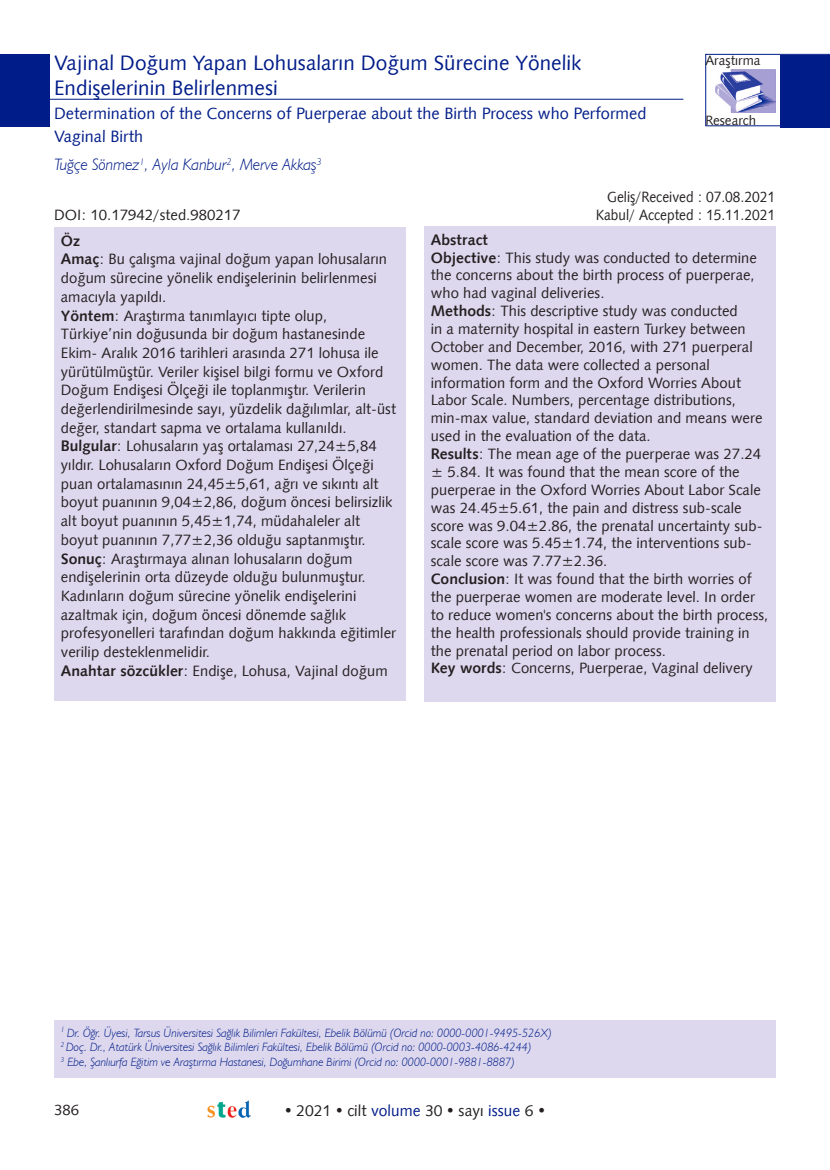
<style>
.page{position:relative;width:830px;height:1170px;background:#fff}
.page>*{position:absolute;margin:0;border:0;box-sizing:border-box;transform-origin:0 0}
.t1{font:21px "Humanist 531 BT Roman A";color:#001c88}
.t2{font:16.5px "Humanist 531 BT Roman A";color:#001c88}
.t3{font:italic 300 16.5px "Humanist 521 BT";color:#001c88}
.t4{font:15.75px "Humanist 531 BT Roman A";color:#231f20}
.t5{font:15px/17.9px "Humanist 531 BT Roman A";color:#231f20}
.t6{font:15px "Humanist 531 BT Roman A";color:#231f20;scale:.92 1}
.t7{font:15px "Humanist 531 BT Bold A";color:#231f20}
.t8{font:13.5px "Humanist 531 BT Roman A";color:#231f20}
.t9{font:italic 300 12px "Humanist 521 BT";color:#001c88}
.s1{font-family:"Humanist 531 BT Bold A"}
.s2{color:#001c88}
</style>
<div class="page">
<img style="left:208px;top:1100px;width:42px;height:16px">
<div style="left:705px;top:54px;width:124px;height:72px;border:1px solid #001c88"></div>
<hr style="left:44px;top:99px;width:639px;height:1px;background:#001c88">
<div style="left:0;top:54px;width:50px;height:72px;background:#001c88"></div>
<img style="left:715px;top:70px;width:59px;height:43px">
<div style="left:54px;top:227px;width:352px;height:473px;background:#ddd8ee"></div>
<div style="left:424px;top:226px;width:351px;height:475px;background:#ddd8ee"></div>
<div style="left:54px;top:1019px;width:720px;height:58px;background:#ddd8ee"></div>
<div style="left:779px;top:55px;width:50px;height:72px;background:#001c88"></div>
<p class="t1" style="left:54px;top:49px;width:528px">Vajinal Doğum Yapan Lohusaların Doğum Sürecine Yönelik</p>
<p class="t1" style="left:54px;top:74px;width:225px">Endişelerinin Belirlenmesi</p>
<p class="t2" style="left:54px;top:102px;width:593px">Determination of the Concerns of Puerperae about the Birth Process who Performed</p>
<p class="t2" style="left:54px;top:126px;width:91px">Vaginal Birth</p>
<p class="t3" style="left:54px;top:155px;width:269px">Tuğçe Sönmez<sup>1</sup>, Ayla Kanbur<sup>2</sup>, Merve Akkaş<sup>3</sup></p>
<p class="t8" style="left:705px;top:52px;width:57px">Araştırma</p>
<p class="t8" style="left:705px;top:111px;width:52px">Research</p>
<p class="t5" style="left:54px;top:205px;width:188px">DOI: 10.17942/sted.980217</p>
<p class="t7" style="left:61px;top:231px;width:21px">Öz</p>
<p class="t5" style="left:61px;top:249px;width:327px;line-height:18.8px"><span class="s1">Amaç</span>: Bu çalışma vajinal doğum yapan lohusaların doğum sürecine yönelik endişelerinin belirlenmesi amacıyla yapıldı.</p>
<p class="t5" style="left:61px;top:305px;width:336px;line-height:18.8px"><span class="s1">Yöntem</span>: Araştırma tanımlayıcı tipte olup, Türkiye’nin doğusunda bir doğum hastanesinde Ekim- Aralık 2016 tarihleri arasında 271 lohusa ile yürütülmüştür. Veriler kişisel bilgi formu ve Oxford Doğum Endişesi Ölçeği ile toplanmıştır. Verilerin değerlendirilmesinde sayı, yüzdelik dağılımlar, alt-üst değer, standart sapma ve ortalama kullanıldı.</p>
<p class="t5" style="left:61px;top:436px;width:333px;line-height:18.8px"><span class="s1">Bulgular</span>: Lohusaların yaş ortalaması 27,24±5,84 yıldır. Lohusaların Oxford Doğum Endişesi Ölçeği puan ortalamasının 24,45±5,61, ağrı ve sıkıntı alt boyut puanının 9,04±2,86, doğum öncesi belirsizlik alt boyut puanının 5,45±1,74, müdahaleler alt boyut puanının 7,77±2,36 olduğu saptanmıştır.</p>
<p class="t5" style="left:61px;top:548px;width:337px;line-height:18.8px"><span class="s1">Sonuç</span>: Araştırmaya alınan lohusaların doğum endişelerinin orta düzeyde olduğu bulunmuştur.<br>Kadınların doğum sürecine yönelik endişelerini azaltmak için, doğum öncesi dönemde sağlık profesyonelleri tarafından doğum hakkında eğitimler verilip desteklenmelidir.</p>
<p class="t5" style="left:61px;top:661px;width:328px"><span class="s1">Anahtar sözcükler</span>: Endişe, Lohusa, Vajinal doğum</p>
<p class="t6" style="left:607px;top:187px;width:184px">Geliş/Received : 07.08.2021</p>
<p class="t6" style="left:595px;top:205px;width:196px">Kabul/ Accepted : 15.11.2021</p>
<p class="t7" style="left:430px;top:230px;width:59px">Abstract</p>
<p class="t5" style="left:430px;top:248px;width:327px"><span class="s1">Objective</span>: This study was conducted to determine the concerns about the birth process of puerperae, who had vaginal deliveries.</p>
<p class="t5" style="left:430px;top:301px;width:333px"><span class="s1">Methods</span>: This descriptive study was conducted<br>in a maternity hospital in eastern Turkey between October and December, 2016, with 271 puerperal women. The data were collected a personal information form and the Oxford Worries About Labor Scale. Numbers, percentage distributions, min-max value, standard deviation and means were used in the evaluation of the data.</p>
<p class="t5" style="left:430px;top:444px;width:333px"><span class="s1">Results</span>: The mean age of the puerperae was 27.24 ± 5.84. It was found that the mean score of the puerperae in the Oxford Worries About Labor Scale was 24.45±5.61, the pain and distress sub-scale score was 9.04±2.86, the prenatal uncertainty sub&shy;scale score was 5.45±1.74, the interventions sub&shy;scale score was 7.77±2.36.</p>
<p class="t5" style="left:430px;top:569px;width:339px"><span class="s1">Conclusion</span>: It was found that the birth worries of the puerperae women are moderate level. In order to reduce women's concerns about the birth process, the health professionals should provide training in the prenatal period on labor process.</p>
<p class="t5" style="left:430px;top:658px;width:323px"><span class="s1">Key words</span>: Concerns, Puerperae, Vaginal delivery</p>
<p class="t9" style="left:61px;top:1025px;width:492px"><sup>1</sup> Dr. Öğr. Üyesi, Tarsus Üniversitesi Sağlık Bilimleri Fakültesi, Ebelik Bölümü (Orcid no: 0000-0001-9495-526X)</p>
<p class="t9" style="left:61px;top:1039px;width:472px"><sup>2</sup> Doç. Dr., Atatürk Üniversitesi Sağlık Bilimleri Fakültesi, Ebelik Bölümü (Orcid no: 0000-0003-4086-4244)</p>
<p class="t9" style="left:61px;top:1054px;width:455px"><sup>3</sup> Ebe, Şanlıurfa Eğitim ve Araştırma Hastanesi, Doğumhane Birimi (Orcid no: 0000-0001-9881-8887)</p>
<p class="t5" style="left:54px;top:1100px;width:27px">386</p>
<p class="t4" style="left:284px;top:1100px;width:262px">• 2021 • cilt <span class="s2">volume</span> 30 • sayı <span class="s2">issue</span> 6 •</p>
</div>
